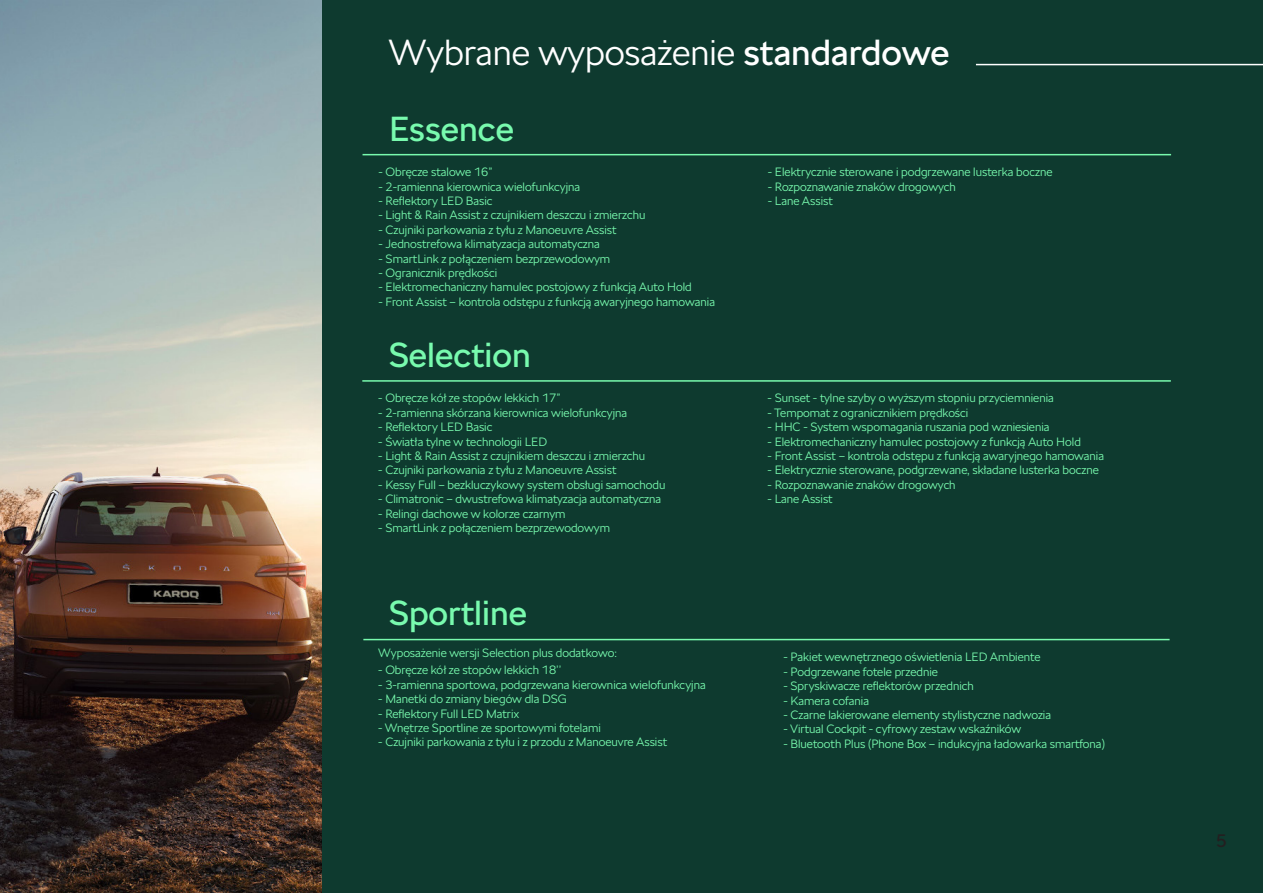
<style>
.page{position:relative;width:1263px;height:893px;background:#fff}
.page>*{position:absolute;margin:0;border:0;box-sizing:border-box;transform-origin:0 0}
._04_Subhead_17pt{font:300 36px "SKODA Next";color:#fff}
.t1{font:34.5px "SKODA Next";color:#78faae}
.t2{font:18px "SKODA Next";color:#231f20}
.t3{font:300 12px "SKODA Next";color:#78faae}
.s1{font-weight:400}
</style>
<div class="page">
<div style="left:321px;top:1px;width:942px;height:892px;background:#0e3a2f"></div>
<hr style="left:362px;top:154px;width:809px;height:1px;background:#78faae">
<hr style="left:976px;top:64px;width:287px;height:1px;background:#fff">
<hr style="left:362px;top:380px;width:809px;height:2px;background:#78faae">
<hr style="left:363px;top:639px;width:806px;height:1px;background:#78faae">
<img style="left:0;top:0;width:321px;height:893px">
<p class="_04_Subhead_17pt" style="left:388px;top:28px;width:563px">Wybrane wyposażenie <span class="s1">standardowe</span></p>
<p class="t1" style="left:389px;top:106px;width:127px">Essence</p>
<p class="t3" style="left:378px;top:164px;width:115px">- Obręcze stalowe 16”</p>
<p class="t3" style="left:378px;top:178px;width:203px">- 2-ramienna kierownica wielofunkcyjna</p>
<p class="t3" style="left:378px;top:193px;width:116px">- Reflektory LED Basic</p>
<p class="t3" style="left:378px;top:207px;width:268px">- Light &amp; Rain Assist z czujnikiem deszczu i zmierzchu</p>
<p class="t3" style="left:378px;top:221px;width:240px">- Czujniki parkowania z tyłu z Manoeuvre Assist</p>
<p class="t3" style="left:378px;top:236px;width:223px">- Jednostrefowa klimatyzacja automatyczna</p>
<p class="t3" style="left:378px;top:250px;width:233px">- SmartLink z połączeniem bezprzewodowym</p>
<p class="t3" style="left:378px;top:265px;width:120px">- Ogranicznik prędkości</p>
<p class="t3" style="left:378px;top:279px;width:315px">- Elektromechaniczny hamulec postojowy z funkcją Auto Hold</p>
<p class="t3" style="left:378px;top:293px;width:338px">- Front Assist – kontrola odstępu z funkcją awaryjnego hamowania</p>
<p class="t1" style="left:389px;top:332px;width:144px">Selection</p>
<p class="t3" style="left:378px;top:390px;width:184px">- Obręcze kół ze stopów lekkich 17”</p>
<p class="t3" style="left:378px;top:404px;width:250px">- 2-ramienna skórzana kierownica wielofunkcyjna</p>
<p class="t3" style="left:378px;top:419px;width:116px">- Reflektory LED Basic</p>
<p class="t3" style="left:378px;top:433px;width:170px">- Światła tylne w technologii LED</p>
<p class="t3" style="left:378px;top:448px;width:268px">- Light &amp; Rain Assist z czujnikiem deszczu i zmierzchu</p>
<p class="t3" style="left:378px;top:462px;width:240px">- Czujniki parkowania z tyłu z Manoeuvre Assist</p>
<p class="t3" style="left:378px;top:476px;width:289px">- Kessy Full – bezkluczykowy system obsługi samochodu</p>
<p class="t3" style="left:378px;top:491px;width:284px">- Climatronic – dwustrefowa klimatyzacja automatyczna</p>
<p class="t3" style="left:378px;top:505px;width:189px">- Relingi dachowe w kolorze czarnym</p>
<p class="t3" style="left:378px;top:520px;width:233px">- SmartLink z połączeniem bezprzewodowym</p>
<p class="t1" style="left:389px;top:590px;width:140px">Sportline</p>
<p class="t3" style="left:378px;top:645px;width:240px">Wyposażenie wersji Selection plus dodatkowo:</p>
<p class="t3" style="left:378px;top:662px;width:185px">- Obręcze kół ze stopów lekkich 18’’</p>
<p class="t3" style="left:378px;top:676px;width:329px">- 3-ramienna sportowa, podgrzewana kierownica wielofunkcyjna</p>
<p class="t3" style="left:378px;top:691px;width:190px">- Manetki do zmiany biegów dla DSG</p>
<p class="t3" style="left:378px;top:705px;width:142px">- Reflektory Full LED Matrix</p>
<p class="t3" style="left:378px;top:720px;width:224px">- Wnętrze Sportline ze sportowymi fotelami</p>
<p class="t3" style="left:378px;top:734px;width:290px">- Czujniki parkowania z tyłu i z przodu z Manoeuvre Assist</p>
<p class="t3" style="left:768px;top:164px;width:286px">- Elektrycznie sterowane i podgrzewane lusterka boczne</p>
<p class="t3" style="left:768px;top:178px;width:190px">- Rozpoznawanie znaków drogowych</p>
<p class="t3" style="left:768px;top:193px;width:67px">- Lane Assist</p>
<p class="t3" style="left:767px;top:390px;width:288px">- Sunset - tylne szyby o wyższym stopniu przyciemnienia</p>
<p class="t3" style="left:767px;top:404px;width:202px">- Tempomat z ogranicznikiem prędkości</p>
<p class="t3" style="left:767px;top:419px;width:283px">- HHC - System wspomagania ruszania pod wzniesienia</p>
<p class="t3" style="left:767px;top:433px;width:315px">- Elektromechaniczny hamulec postojowy z funkcją Auto Hold</p>
<p class="t3" style="left:767px;top:448px;width:338px">- Front Assist – kontrola odstępu z funkcją awaryjnego hamowania</p>
<p class="t3" style="left:767px;top:462px;width:333px">- Elektrycznie sterowane, podgrzewane, składane lusterka boczne</p>
<p class="t3" style="left:767px;top:476px;width:190px">- Rozpoznawanie znaków drogowych</p>
<p class="t3" style="left:767px;top:491px;width:67px">- Lane Assist</p>
<p class="t3" style="left:783px;top:649px;width:259px">- Pakiet wewnętrznego oświetlenia LED Ambiente</p>
<p class="t3" style="left:783px;top:663px;width:156px">- Podgrzewane fotele przednie</p>
<p class="t3" style="left:783px;top:678px;width:192px">- Spryskiwacze reflektorów przednich</p>
<p class="t3" style="left:783px;top:692px;width:87px">- Kamera cofania</p>
<p class="t3" style="left:783px;top:707px;width:269px">- Czarne lakierowane elementy stylistyczne nadwozia</p>
<p class="t3" style="left:783px;top:721px;width:239px">- Virtual Cockpit - cyfrowy zestaw wskaźników</p>
<p class="t3" style="left:783px;top:735px;width:323px">- Bluetooth Plus (Phone Box – indukcyjna ładowarka smartfona)</p>
<h3 class="t2" style="left:1216px;top:829px;width:12px">5</h3>
</div>
